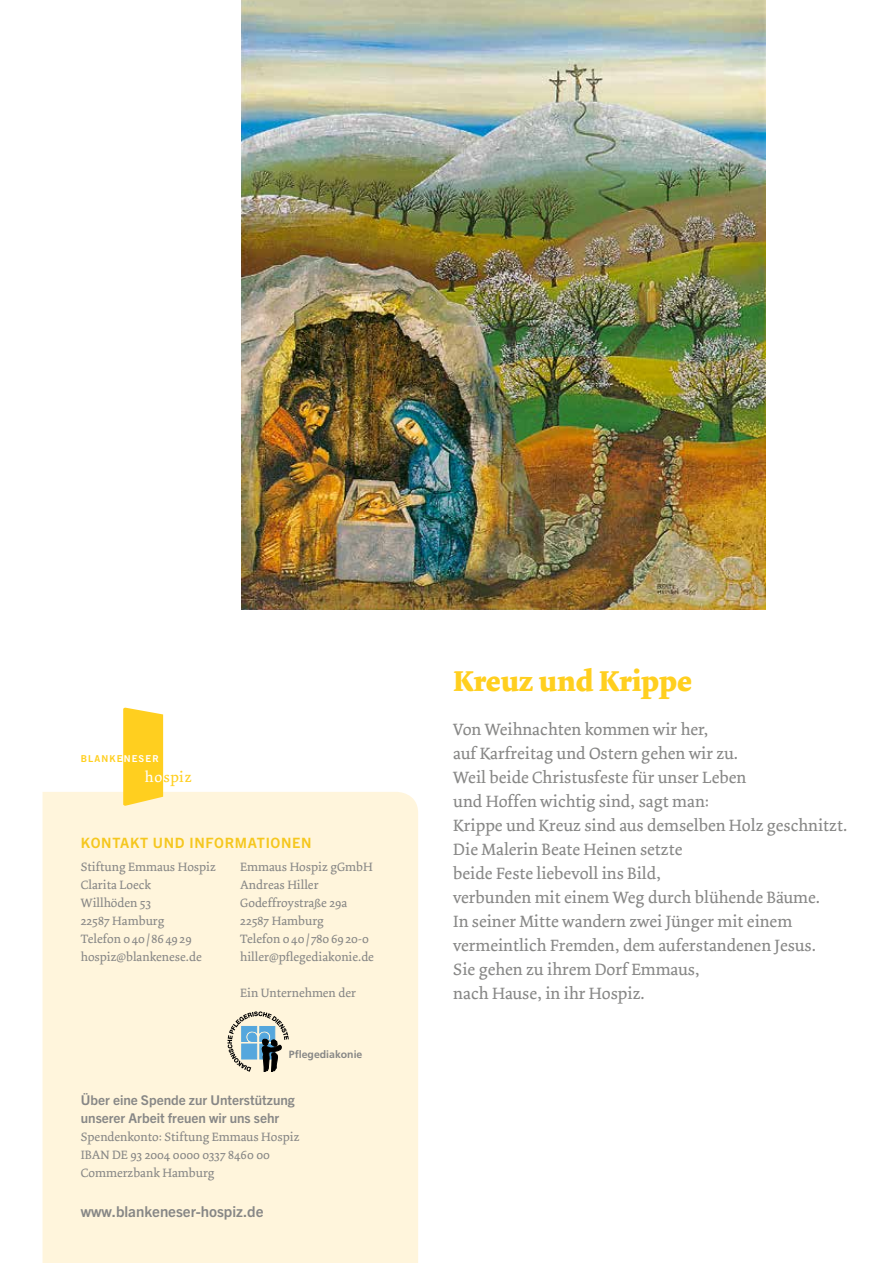
<style>
.page{position:relative;width:893px;height:1263px;background:#fff}
.page>*{position:absolute;margin:0;border:0;box-sizing:border-box;transform-origin:0 0}
.t1{font:700 30px "Dolly";color:#ffcf1f}
.t2{font:17.25px/24px "Dolly";color:#878786}
.t3{font:15.3px "Dolly";letter-spacing:.065em;color:#ffcf1f}
.t4{font:700 15px "Trade Gothic Next LT Pro";color:#878786}
.t5{font:700 14.25px "Trade Gothic Next LT Pro";letter-spacing:.05em;color:#f5c71f}
.t6{font:700 13.5px/18px "Trade Gothic Next LT Pro";color:#878786}
.t7{font:12.75px/18px "Dolly";color:#878786}
.t8{font:700 10.5px "Frutiger LT";color:#878786}
.t9{font:9.45px "Trade Gothic LT Bold Two";letter-spacing:.115em;color:#ffcf1f}
.s1{color:#fff}
</style>
<div class="page">
<img style="left:242px;top:0;width:523px;height:610px">
<div style="left:43px;top:792px;width:375px;height:471px;background:#fff5dc"></div>
<svg style="left:123px;top:708px;width:40px;height:98px;background:#ffd22f"></svg>
<svg style="left:227px;top:1011px;width:62px;height:61px;background:#abb6b2"></svg>
<p class="t9" style="left:81px;top:753px;width:79px">BLANKE<span class="s1">NESER</span></p>
<p class="t3" style="left:145px;top:768px;width:49px"><span class="s1">ho</span>spiz</p>
<p class="t5" style="left:81px;top:832px;width:232px">KONTAKT UND INFORMATIONEN</p>
<p class="t7" style="left:81px;top:858px;width:137px">Stiftung Emmaus Hospiz<br>Clarita Loeck<br>Willhöden 53<br>22587 Hamburg<br>Telefon 040/ 864929 hospiz@blankenese.de</p>
<p class="t7" style="left:240px;top:858px;width:135px">Emmaus Hospiz gGmbH<br>Andreas Hiller<br>Godeffroystraße 29a<br>22587 Hamburg<br>Telefon 040/ 7806920-0 hiller@pflegediakonie.de</p>
<p class="t7" style="left:240px;top:984px;width:117px">Ein Unternehmen der</p>
<p class="t8" style="left:289px;top:1048px;width:75px">Pflegediakonie</p>
<p class="t6" style="left:81px;top:1090px;width:216px">Über eine Spende zur Unterstützung unserer Arbeit freuen wir uns sehr</p>
<p class="t7" style="left:81px;top:1128px;width:220px">Spendenkonto: Stiftung Emmaus Hospiz<br>IBAN DE 93 2004 0000 0337 8460 00<br>Commerzbank Hamburg</p>
<p class="t4" style="left:81px;top:1201px;width:184px">www.blankeneser-hospiz.de</p>
<h1 class="t1" style="left:453px;top:662px;width:240px">Kreuz und Krippe</h1>
<p class="t2" style="left:453px;top:717px;width:396px">Von Weihnachten kommen wir her,<br>auf Karfreitag und Ostern gehen wir zu.<br>Weil beide Christusfeste für unser Leben<br>und Hoffen wichtig sind, sagt man:<br>Krippe und Kreuz sind aus demselben Holz geschnitzt.<br>Die Malerin Beate Heinen setzte<br>beide Feste liebevoll ins Bild,<br>verbunden mit einem Weg durch blühende Bäume.<br>In seiner Mitte wandern zwei Jünger mit einem vermeintlich Fremden, dem auferstandenen Jesus.<br>Sie gehen zu ihrem Dorf Emmaus,<br>nach Hause, in ihr Hospiz.</p>
</div>
